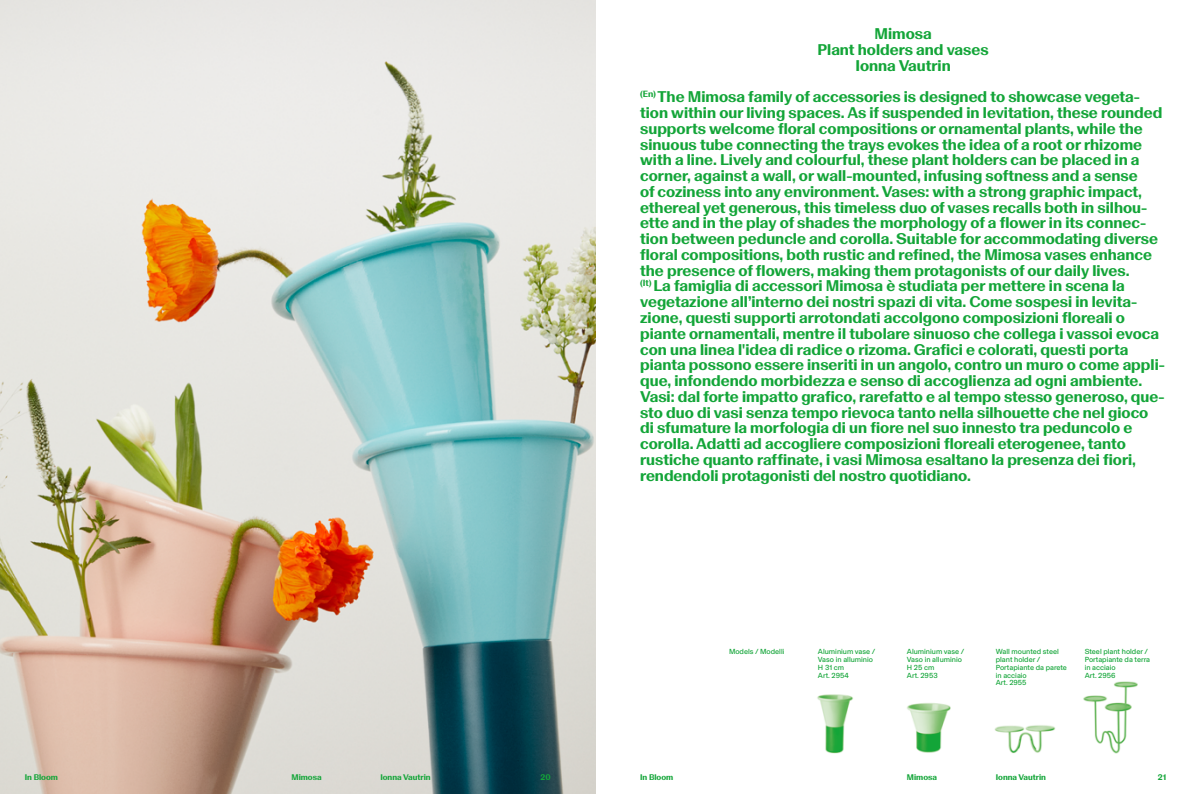
<style>
.page{position:relative;width:1191px;height:794px;background:#fff}
.page>*{position:absolute;margin:0;border:0;box-sizing:border-box;transform-origin:0 0}
.t1{font:700 15.75px/15.8px "Basel Classic";color:#13a538}
.t2{font:700 8.31px "Basel Classic";color:#13a538}
.t3{font:7.44px/7.9px "Basel Grotesk";color:#13a538}
</style>
<div class="page">
<img style="left:0;top:0;width:595px;height:794px">
<img style="left:1083px;top:681px;width:55px;height:73px">
<img style="left:994px;top:725px;width:62px;height:28px">
<img style="left:817px;top:694px;width:36px;height:60px">
<img style="left:907px;top:703px;width:44px;height:50px">
<p class="t1" style="left:817px;top:25px;width:172px;text-align:center">Mimosa<br>Plant holders and vases<br>Ionna Vautrin</p>
<p class="t1" style="left:640px;top:88px;width:526px"><sup>(En)</sup> The Mimosa family of accessories is designed to showcase vegeta&shy;tion within our living spaces. As if suspended in levitation, these rounded supports welcome floral compositions or ornamental plants, while the sinuous tube connecting the trays evokes the idea of a root or rhizome with a line. Lively and colourful, these plant holders can be placed in a corner, against a wall, or wall-mounted, infusing softness and a sense<br>of coziness into any environment. Vases: with a strong graphic impact, ethereal yet generous, this timeless duo of vases recalls both in silhou&shy;ette and in the play of shades the morphology of a flower in its connec&shy;tion between peduncle and corolla. Suitable for accommodating diverse floral compositions, both rustic and refined, the Mimosa vases enhance the presence of flowers, making them protagonists of our daily lives.<br><sup>(It)</sup> La famiglia di accessori Mimosa è studiata per mettere in scena la vegetazione all’interno dei nostri spazi di vita. Come sospesi in levita&shy;zione, questi supporti arrotondati accolgono composizioni floreali o piante ornamentali, mentre il tubolare sinuoso che collega i vassoi evoca con una linea l'idea di radice o rizoma. Grafici e colorati, questi porta pianta possono essere inseriti in un angolo, contro un muro o come appli&shy;que, infondendo morbidezza e senso di accoglienza ad ogni ambiente.<br>Vasi: dal forte impatto grafico, rarefatto e al tempo stesso generoso, que&shy;sto duo di vasi senza tempo rievoca tanto nella silhouette che nel gioco di sfumature la morfologia di un fiore nel suo innesto tra peduncolo e corolla. Adatti ad accogliere composizioni floreali eterogenee, tanto rustiche quanto raffinate, i vasi Mimosa esaltano la presenza dei fiori, rendendoli protagonisti del nostro quotidiano.</p>
<p class="t3" style="left:729px;top:647px;width:57px">Models / Modelli</p>
<p class="t3" style="left:818px;top:647px;width:59px">Aluminium vase /<br>Vaso in alluminio<br>H 31 cm<br>Art. 2954</p>
<p class="t3" style="left:907px;top:647px;width:59px">Aluminium vase /<br>Vaso in alluminio<br>H 25 cm<br>Art. 2953</p>
<p class="t3" style="left:995px;top:647px;width:73px">Wall mounted steel plant holder /<br>Portapiante da parete in acciaio<br>Art. 2955</p>
<p class="t3" style="left:1084px;top:647px;width:67px">Steel plant holder /<br>Portapiante da terra in acciaio<br>Art. 2956</p>
<p class="t2" style="left:25px;top:771px;width:35px">In Bloom</p>
<p class="t2" style="left:291px;top:771px;width:32px">Mimosa</p>
<p class="t2" style="left:380px;top:771px;width:52px">Ionna Vautrin</p>
<p class="t2" style="left:540px;top:771px;width:12px">20</p>
<p class="t2" style="left:640px;top:771px;width:35px">In Bloom</p>
<p class="t2" style="left:907px;top:771px;width:32px">Mimosa</p>
<p class="t2" style="left:995px;top:771px;width:52px">Ionna Vautrin</p>
<p class="t2" style="left:1157px;top:771px;width:10px">21</p>
</div>
